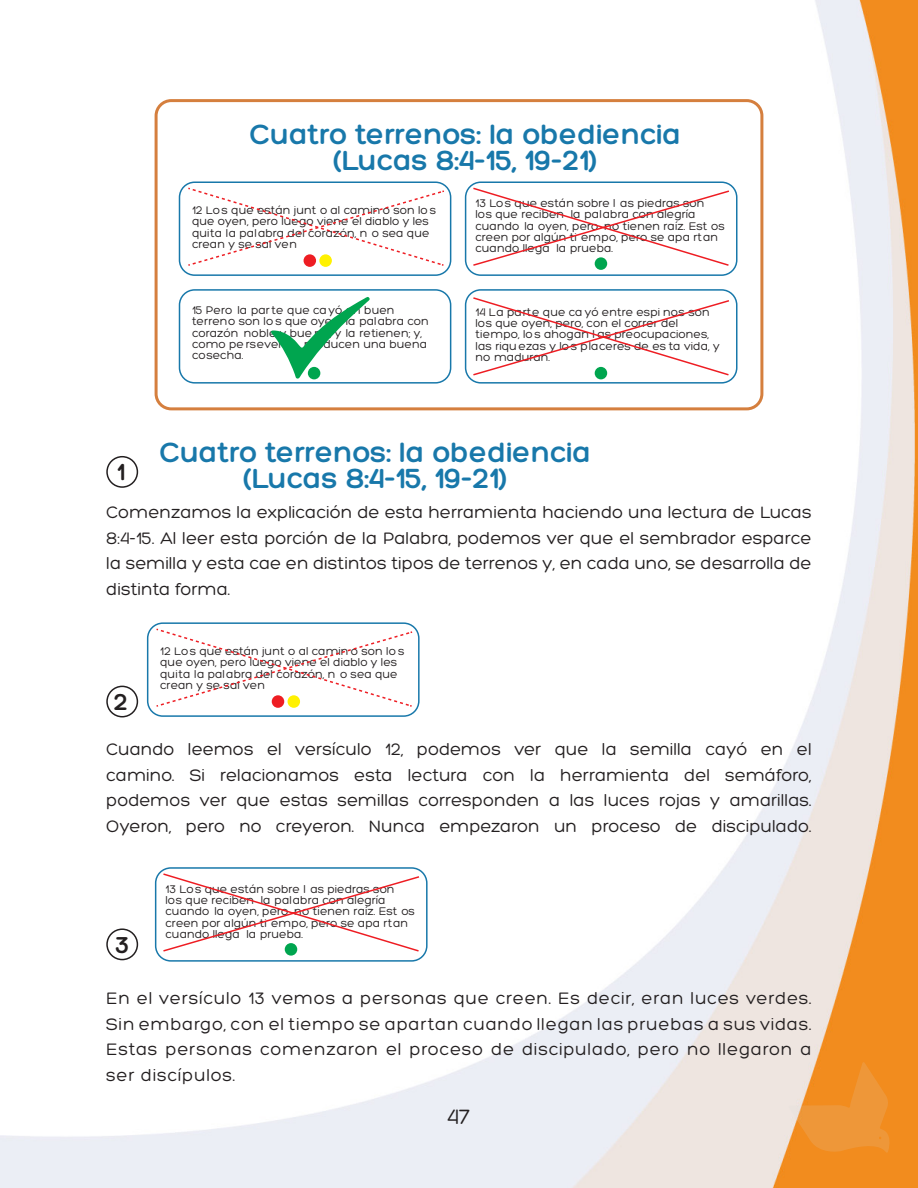
<style>
.page{position:relative;width:918px;height:1188px;background:#fff}
.page>*{position:absolute;margin:0;border:0;box-sizing:border-box;transform-origin:0 0}
.t1{font:300 30px/26.1px "Hero";color:#1878aa;text-align:center}
.t2{font:300 25.05px "Hero";color:#231f20}
.t3{font:700 25.05px "Hero";color:#231f20}
.t4{font:300 22.5px "Hero";color:#231f20}
.t5{font:300 18px/25.5px "Hero";color:#231f20;text-align:justify}
.t6{font:300 12px/11.4px "Hero";color:#231f20}
</style>
<div class="page">
<img style="left:0;top:0;width:918px;height:1188px">
<svg style="left:788px;top:1062px;width:103px;height:92px;background:#ef9c42"></svg>
<div style="left:106px;top:456px;width:32px;height:32px;border:2px solid #231f20;border-radius:50%"></div>
<div style="left:155px;top:99px;width:608px;height:311px;border:3px solid #d57f3e;border-radius:15px"></div>
<div style="left:179px;top:181px;width:272px;height:95px;border:2px solid #1878aa;border-radius:15px"></div>
<svg style="left:188px;top:188px;width:256px;height:78px"></svg>
<div style="left:304px;top:254px;width:12px;height:13px;background:#ee1d23;border-radius:50%"></div>
<div style="left:319px;top:254px;width:13px;height:13px;background:#fff101;border-radius:50%"></div>
<div style="left:465px;top:181px;width:273px;height:95px;border:2px solid #1878aa;border-radius:15px"></div>
<svg style="left:472px;top:186px;width:259px;height:81px"></svg>
<div style="left:595px;top:257px;width:12px;height:13px;background:#00a54f;border-radius:50%"></div>
<div style="left:465px;top:289px;width:273px;height:95px;border:2px solid #1878aa;border-radius:15px"></div>
<svg style="left:472px;top:296px;width:259px;height:81px"></svg>
<div style="left:595px;top:367px;width:12px;height:12px;background:#00a54f;border-radius:50%"></div>
<div style="left:179px;top:289px;width:272px;height:95px;border:2px solid #1878aa;border-radius:15px"></div>
<svg style="left:271px;top:296px;width:100px;height:83px"></svg>
<div style="left:106px;top:686px;width:32px;height:31px;border:2px solid #231f20;border-radius:50%"></div>
<div style="left:147px;top:622px;width:273px;height:95px;border:2px solid #1878aa;border-radius:15px"></div>
<svg style="left:157px;top:629px;width:255px;height:78px"></svg>
<div style="left:272px;top:695px;width:12px;height:13px;background:#ee1d23;border-radius:50%"></div>
<div style="left:288px;top:695px;width:12px;height:13px;background:#fff101;border-radius:50%"></div>
<div style="left:106px;top:928px;width:32px;height:32px;border:2px solid #231f20;border-radius:50%"></div>
<div style="left:155px;top:867px;width:273px;height:95px;border:2px solid #1878aa;border-radius:15px"></div>
<svg style="left:162px;top:872px;width:259px;height:81px"></svg>
<div style="left:285px;top:943px;width:12px;height:13px;background:#00a54f;border-radius:50%"></div>
<h1 class="t1" style="left:250px;top:123px;width:433px">Cuatro terrenos: la obediencia (Lucas 8:4-15, 19-21)</h1>
<p class="t6" style="left:192px;top:205px;width:246px">12 Los que están junt o al camin o son lo s que oyen, pero luego viene el diablo y les quita la palabra del corazón, n o sea que crean y se sal ven</p>
<p class="t6" style="left:475px;top:197px;width:251px">13 Los que están sobre l as piedras son<br>los que reciben la palabra con alegría cuando la oyen, pero no tienen raíz. Est os creen por algún ti empo, pero se apa rtan cuando llega la prueba.</p>
<h2 class="t3" style="left:117px;top:459px;width:10px">1</h2>
<p class="t6" style="left:192px;top:304px;width:238px">15 Pero la parte que cayó en buen terreno son lo s que oyen la palabra con corazón noble y bue no, y la retienen; y, como perseveran, producen una buena cosecha.</p>
<p class="t6" style="left:475px;top:306px;width:246px">14 La parte que ca yó entre espi nos son los que oyen, pero, con el correr del tiempo, los ahogan l as preocupaciones, las riquezas y los placeres de es ta vida, y no maduran.</p>
<h1 class="t1" style="left:160px;top:440px;width:433px">Cuatro terrenos: la obediencia (Lucas 8:4-15, 19-21)</h1>
<p class="t5" style="left:106px;top:500px;width:707px">Comenzamos la explicación de esta herramienta haciendo una lectura de Lucas 8:4-15. Al leer esta porción de la Palabra, podemos ver que el sembrador esparce la semilla y esta cae en distintos tipos de terrenos y, en cada uno, se desarrolla de distinta forma.</p>
<h2 class="t2" style="left:114px;top:688px;width:16px">2</h2>
<p class="t6" style="left:160px;top:645px;width:246px">12 Los que están junt o al camin o son lo s que oyen, pero luego viene el diablo y les quita la palabra del corazón, n o sea que crean y se sal ven</p>
<p class="t5" style="left:106px;top:737px;width:707px">Cuando leemos el versículo 12, podemos ver que la semilla cayó en el camino. Si relacionamos esta lectura con la herramienta del semáforo, podemos ver que estas semillas corresponden a las luces rojas y amarillas.<br>Oyeron, pero no creyeron. Nunca empezaron un proceso de discipulado.</p>
<h2 class="t2" style="left:116px;top:931px;width:16px">3</h2>
<p class="t6" style="left:166px;top:883px;width:251px">13 Los que están sobre l as piedras son<br>los que reciben la palabra con alegría cuando la oyen, pero no tienen raíz. Est os creen por algún ti empo, pero se apa rtan cuando llega la prueba.</p>
<p class="t5" style="left:106px;top:986px;width:707px">En el versículo 13 vemos a personas que creen. Es decir, eran luces verdes.<br>Sin embargo, con el tiempo se apartan cuando llegan las pruebas a sus vidas.<br>Estas personas comenzaron el proceso de discipulado, pero no llegaron a ser discípulos.</p>
<h3 class="t4" style="left:447px;top:1103px;width:25px">47</h3>
</div>
